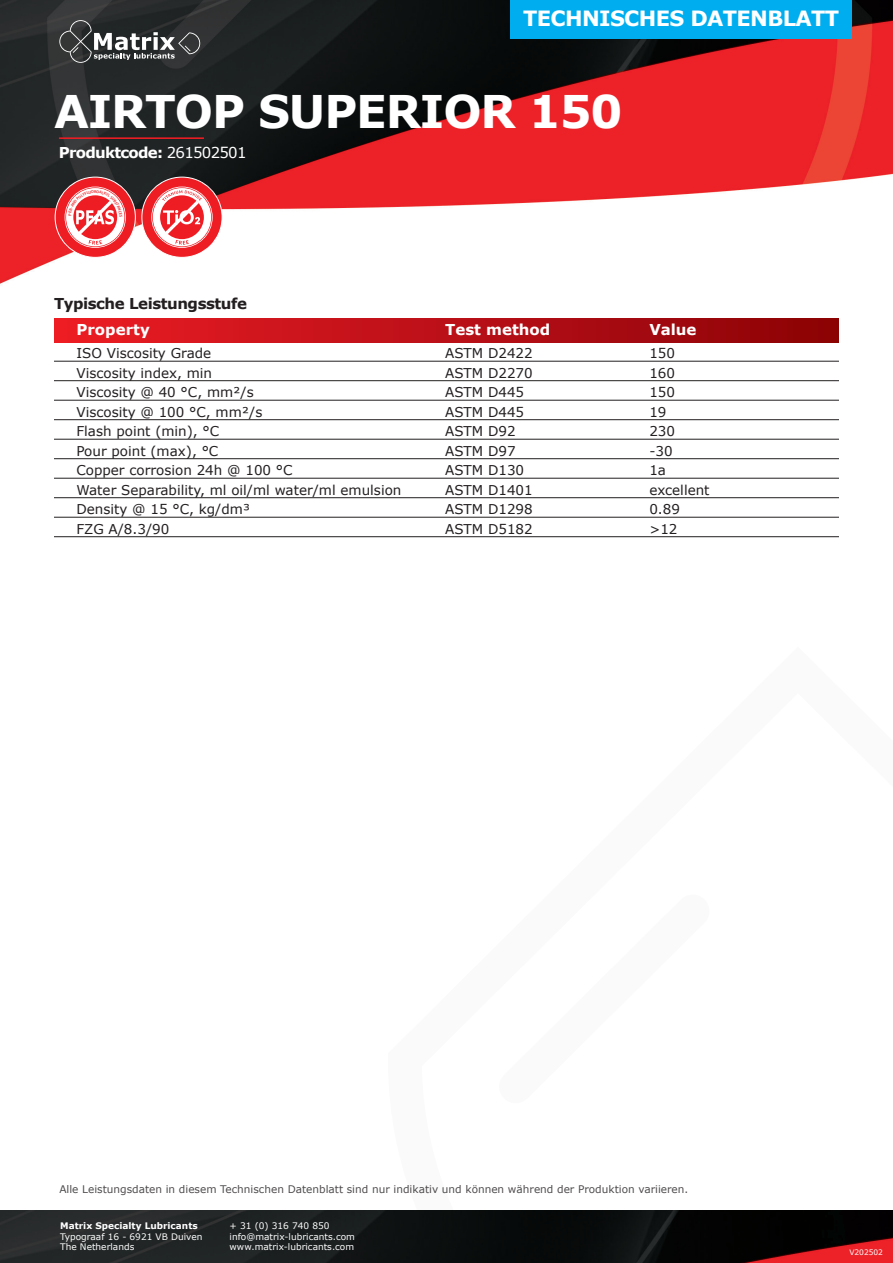
<style>
.page{position:relative;width:893px;height:1263px;background:#fff}
.page>*{position:absolute;margin:0;border:0;box-sizing:border-box;transform-origin:0 0}
.t1{font:700 45px "Verdana";letter-spacing:-.025em;color:#fff}
.t2{font:700 21px "Verdana";letter-spacing:-.03em;color:#fff}
.t3{font:700 15px "Verdana";color:#fff}
.t4{font:700 15px "Verdana";letter-spacing:-.03em;color:#231f20}
.t5{font:700 15px "Verdana";letter-spacing:-.05em;color:#fff}
.t6{font:13.5px "Verdana";color:#231f20}
.t7{font:10.5px "Verdana";color:#231f20}
.t8{font:9px/10.5px "Verdana";color:#fff}
.t9{font:700 9px "Verdana";color:#fff}
.t10{font:7.5px "Verdana";color:#fff}
.s1{font-weight:400}
</style>
<div class="page">
<img style="left:0;top:0;width:893px;height:538px">
<div style="left:510px;top:0;width:342px;height:38px;background:#00aeef"></div>
<svg style="left:59px;top:20px;width:141px;height:43px;background:#4f5152"></svg>
<img style="left:0;top:1211px;width:893px;height:52px">
<div style="left:54px;top:319px;width:785px;height:23px;background:linear-gradient(to right,#ec1d26,#8a0207)"></div>
<hr style="left:54px;top:361px;width:785px;height:1px;background:#231f20">
<hr style="left:54px;top:380px;width:785px;height:1px;background:#231f20">
<hr style="left:54px;top:400px;width:785px;height:1px;background:#231f20">
<hr style="left:54px;top:419px;width:785px;height:1px;background:#231f20">
<hr style="left:54px;top:439px;width:785px;height:1px;background:#231f20">
<hr style="left:54px;top:458px;width:785px;height:1px;background:#231f20">
<hr style="left:54px;top:478px;width:785px;height:1px;background:#231f20">
<hr style="left:54px;top:497px;width:785px;height:1px;background:#231f20">
<hr style="left:54px;top:517px;width:785px;height:1px;background:#231f20">
<hr style="left:54px;top:536px;width:785px;height:1px;background:#231f20">
<hr style="left:59px;top:137px;width:145px;height:2px;background:#ee1d23">
<svg style="left:55px;top:177px;width:168px;height:81px"></svg>
<h2 class="t2" style="left:523px;top:5px;width:318px">TECHNISCHES DATENBLATT</h2>
<h1 class="t1" style="left:54px;top:83px;width:570px">AIRTOP SUPERIOR 150</h1>
<p class="t5" style="left:59px;top:143px;width:189px">Produktcode: <span class="s1">261502501</span></p>
<p class="t4" style="left:54px;top:294px;width:195px">Typische Leistungsstufe</p>
<p class="t3" style="left:76px;top:319px;width:75px">Property</p>
<p class="t3" style="left:445px;top:319px;width:107px">Test method</p>
<p class="t3" style="left:649px;top:319px;width:49px">Value</p>
<p class="t6" style="left:76px;top:345px;width:136px">ISO Viscosity Grade</p>
<p class="t6" style="left:445px;top:345px;width:89px">ASTM D2422</p>
<p class="t6" style="left:649px;top:345px;width:27px">150</p>
<p class="t6" style="left:76px;top:364px;width:137px">Viscosity index, min</p>
<p class="t6" style="left:445px;top:364px;width:89px">ASTM D2270</p>
<p class="t6" style="left:649px;top:364px;width:27px">160</p>
<p class="t6" style="left:76px;top:384px;width:179px">Viscosity @ 40 °C, mm²/s</p>
<p class="t6" style="left:445px;top:384px;width:81px">ASTM D445</p>
<p class="t6" style="left:649px;top:384px;width:27px">150</p>
<p class="t6" style="left:76px;top:403px;width:187px">Viscosity @ 100 °C, mm²/s</p>
<p class="t6" style="left:445px;top:403px;width:81px">ASTM D445</p>
<p class="t6" style="left:649px;top:403px;width:19px">19</p>
<p class="t6" style="left:76px;top:423px;width:144px">Flash point (min), °C</p>
<p class="t6" style="left:445px;top:423px;width:72px">ASTM D92</p>
<p class="t6" style="left:649px;top:423px;width:27px">230</p>
<p class="t6" style="left:76px;top:442px;width:143px">Pour point (max), °C</p>
<p class="t6" style="left:445px;top:442px;width:72px">ASTM D97</p>
<p class="t6" style="left:649px;top:442px;width:25px">-30</p>
<p class="t6" style="left:76px;top:462px;width:218px">Copper corrosion 24h @ 100 °C</p>
<p class="t6" style="left:445px;top:462px;width:81px">ASTM D130</p>
<p class="t6" style="left:649px;top:462px;width:18px">1a</p>
<p class="t6" style="left:76px;top:481px;width:326px">Water Separability, ml oil/ml water/ml emulsion</p>
<p class="t6" style="left:445px;top:481px;width:89px">ASTM D1401</p>
<p class="t6" style="left:649px;top:481px;width:62px">excellent</p>
<p class="t6" style="left:76px;top:501px;width:175px">Density @ 15 °C, kg/dm³</p>
<p class="t6" style="left:445px;top:501px;width:89px">ASTM D1298</p>
<p class="t6" style="left:649px;top:501px;width:32px">0.89</p>
<p class="t6" style="left:76px;top:520px;width:94px">FZG A/8.3/90</p>
<p class="t6" style="left:445px;top:520px;width:89px">ASTM D5182</p>
<p class="t6" style="left:649px;top:520px;width:30px">&gt;12</p>
<p class="t7" style="left:59px;top:1183px;width:630px">Alle Leistungsdaten in diesem Technischen Datenblatt sind nur indikativ und können während der Produktion variieren.</p>
<p class="t9" style="left:60px;top:1220px;width:139px">Matrix Specialty Lubricants</p>
<p class="t8" style="left:60px;top:1231px;width:144px">Typograaf 16 - 6921 VB Duiven<br>The Netherlands</p>
<p class="t8" style="left:230px;top:1221px;width:127px">+ 31 (0) 316 740 850 info@matrix-lubricants.com www.matrix-lubricants.com</p>
<p class="t10" style="left:849px;top:1247px;width:35px">V202502</p>
</div>
